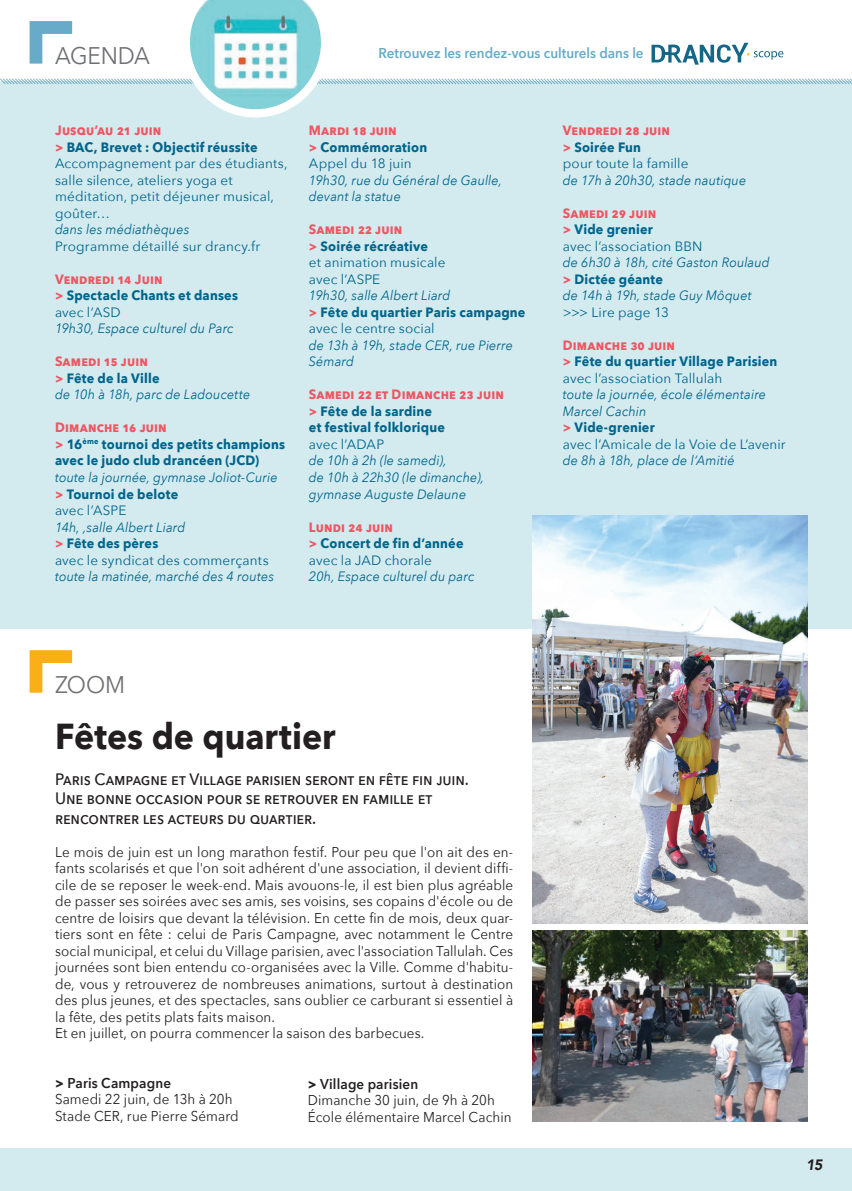
<style>
.page{position:relative;width:852px;height:1191px;background:#fff}
.page>*{position:absolute;margin:0;border:0;box-sizing:border-box;transform-origin:0 0}
.t1{font:700 36px "Avenir Next";color:#231f20;scale:.94 1}
.t2{font:24px "Avenir Next";letter-spacing:-.01em;color:#6f7073;scale:.94 1}
.t3{font:500 16.5px "Avenir Next";letter-spacing:-.01em;color:#231f20;scale:.94 1}
.t4{font:500 16.5px "Avenir Next";letter-spacing:.01em;color:#231f20;scale:.94 1}
.t5{font:italic 900 15px "Avenir";color:#231f20;scale:.94 1}
.t6{font:14.25px/16.5px "Avenir Next";letter-spacing:.005em;color:#231f20;text-align:justify;scale:.94 1}
.t7{font:600 14.25px "Avenir Next";color:#67abc8;scale:.94 1}
.t8{font:600 14.25px "Avenir Next";letter-spacing:.01em;color:#231f20;scale:.94 1}
.heures_et_lieux{font:italic 13.5px/16.5px "Avenir Next";letter-spacing:.01em;color:#00648b;scale:.94 1}
.t9{font:13.5px/16.5px "Avenir Next";letter-spacing:.01em;color:#00648b}
.événement{font:700 13.5px "Avenir Next";letter-spacing:.015em;color:#00648b;scale:.94 1}
.Dates{font:700 13.5px "Avenir Next";letter-spacing:.01em;color:#ef5562;scale:.94 1}
.Dates-2{font:700 13.5px "Avenir Next";letter-spacing:.055em;color:#ef5562;scale:.94 1}
.s1{color:#ef5562}
.s2{font-weight:700}
</style>
<div class="page">
<div style="left:0;top:81px;width:851px;height:1109px;background:#d3ebef"></div>
<div style="left:0;top:629px;width:851px;height:519px;background:#fff"></div>
<svg style="left:30px;top:650px;width:42px;height:42px"></svg>
<img style="left:532px;top:515px;width:275px;height:408px">
<img style="left:532px;top:930px;width:275px;height:191px">
<svg style="left:0;top:0;width:852px;height:117px"></svg>
<p class="t2" style="left:55px;top:35px;width:103px">AGENDA</p>
<p class="t7" style="left:378px;top:41px;width:283px">Retrouvez les rendez-vous culturels dans le</p>
<p class="Dates" style="left:55px;top:119px;width:115px">Jusqu’au 21 j uin</p>
<p class="événement" style="left:55px;top:135px;width:217px"><span class="s1">&gt;</span> BAC, Brevet : Objectif réussite</p>
<p class="t9" style="left:55px;top:155px;width:234px">Accompagnement par des étudiants, salle silence, ateliers yoga et</p>
<p class="t9" style="left:55px;top:188px;width:220px">méditation, petit déjeuner musical, goûter…</p>
<p class="heures_et_lieux" style="left:55px;top:221px;width:144px">dans les médiathèques</p>
<p class="t9" style="left:55px;top:237px;width:207px">Programme détaillé sur drancy.fr</p>
<p class="Dates" style="left:55px;top:267px;width:116px">Vendredi 14 Juin</p>
<p class="événement" style="left:55px;top:284px;width:196px"><span class="s1">&gt;</span> Spectacle Chants et danses</p>
<p class="t9" style="left:55px;top:303px;width:67px">avec l’ASD</p>
<p class="heures_et_lieux" style="left:55px;top:320px;width:191px">19h30, Espace culturel du Parc</p>
<p class="Dates" style="left:55px;top:350px;width:100px">Samedi 15 juin</p>
<p class="événement" style="left:55px;top:366px;width:113px"><span class="s1">&gt;</span> Fête de la Ville</p>
<p class="heures_et_lieux" style="left:55px;top:386px;width:209px">de 10h à 18h, parc de Ladoucette</p>
<p class="Dates" style="left:55px;top:416px;width:120px">Dimanche 16 juin</p>
<p class="événement" style="left:55px;top:432px;width:246px"><span class="s1">&gt;</span> 16<sup>ème</sup> tournoi des petits champions</p>
<p class="événement" style="left:55px;top:449px;width:219px">avec le judo club drancéen (JCD)</p>
<p class="heures_et_lieux" style="left:55px;top:468px;width:238px">toute la journée, gymnase Joliot-Curie</p>
<p class="événement" style="left:55px;top:482px;width:132px"><span class="s1">&gt;</span> Tournoi de belote</p>
<p class="t9" style="left:55px;top:501px;width:73px">avec l’ASPE</p>
<p class="heures_et_lieux" style="left:55px;top:518px;width:140px">14h, ,salle Albert Liard</p>
<p class="événement" style="left:55px;top:531px;width:111px"><span class="s1">&gt;</span> Fête des pères</p>
<p class="t9" style="left:55px;top:551px;width:215px">avec le syndicat des commerçants</p>
<p class="heures_et_lieux" style="left:55px;top:567px;width:234px">toute la matinée, marché des 4 routes</p>
<p class="Dates-2" style="left:309px;top:119px;width:95px">Mardi 18 juin</p>
<p class="événement" style="left:309px;top:135px;width:127px"><span class="s1">&gt;</span> Commémoration</p>
<p class="t9" style="left:309px;top:155px;width:104px">Appel du 18 juin</p>
<p class="heures_et_lieux" style="left:309px;top:171px;width:207px">19h30, rue du Général de Gaulle, devant la statue</p>
<p class="Dates" style="left:309px;top:218px;width:101px">Samedi 22 juin</p>
<p class="événement" style="left:309px;top:234px;width:128px"><span class="s1">&gt;</span> Soirée récréative</p>
<p class="t9" style="left:309px;top:254px;width:138px">et animation musicale</p>
<p class="t9" style="left:309px;top:270px;width:73px">avec l’ASPE</p>
<p class="heures_et_lieux" style="left:309px;top:287px;width:152px">19h30, salle Albert Liard</p>
<p class="événement" style="left:309px;top:300px;width:232px"><span class="s1">&gt;</span> Fête du quartier Paris campagne</p>
<p class="t9" style="left:309px;top:320px;width:127px">avec le centre social</p>
<p class="heures_et_lieux" style="left:309px;top:336px;width:218px">de 13h à 19h, stade CER, rue Pierre<br>Sémard</p>
<p class="Dates" style="left:309px;top:383px;width:209px">Samedi 22 et Dimanche 23 juin</p>
<p class="événement" style="left:309px;top:399px;width:132px"><span class="s1">&gt;</span> Fête de la sardine</p>
<p class="événement" style="left:309px;top:416px;width:146px">et festival folklorique</p>
<p class="t9" style="left:309px;top:435px;width:77px">avec l’ADAP</p>
<p class="heures_et_lieux" style="left:309px;top:452px;width:148px">de 10h à 2h (le samedi),</p>
<p class="heures_et_lieux" style="left:309px;top:468px;width:188px">de 10h à 22h30 (le dimanche),</p>
<p class="heures_et_lieux" style="left:309px;top:485px;width:169px">gymnase Auguste Delaune</p>
<p class="Dates" style="left:309px;top:515px;width:91px">Lundi 24 juin</p>
<p class="événement" style="left:309px;top:531px;width:166px"><span class="s1">&gt;</span> Concert de fin d’année</p>
<p class="t9" style="left:309px;top:551px;width:124px">avec la JAD chorale</p>
<p class="heures_et_lieux" style="left:309px;top:567px;width:177px">20h, Espace culturel du parc</p>
<p class="Dates" style="left:562px;top:119px;width:116px">Vendredi 28 juin</p>
<p class="événement" style="left:562px;top:135px;width:85px"><span class="s1">&gt;</span> Soirée Fun</p>
<p class="t9" style="left:562px;top:155px;width:127px">pour toute la famille</p>
<p class="heures_et_lieux" style="left:562px;top:171px;width:196px">de 17h à 20h30, stade nautique</p>
<p class="Dates" style="left:562px;top:201px;width:101px">Samedi 29 juin</p>
<p class="événement" style="left:562px;top:218px;width:97px"><span class="s1">&gt;</span> Vide grenier</p>
<p class="t9" style="left:562px;top:237px;width:141px">avec l’association BBN</p>
<p class="heures_et_lieux" style="left:562px;top:254px;width:222px">de 6h30 à 18h, cité Gaston Roulaud</p>
<p class="événement" style="left:562px;top:267px;width:108px"><span class="s1">&gt;</span> Dictée géante</p>
<p class="heures_et_lieux" style="left:562px;top:287px;width:202px">de 14h à 19h, stade Guy Môquet</p>
<p class="t9" style="left:562px;top:303px;width:107px">&gt;&gt;&gt; Lire page 13</p>
<p class="Dates" style="left:562px;top:333px;width:121px">Dimanche 30 juin</p>
<p class="événement" style="left:562px;top:350px;width:230px"><span class="s1">&gt;</span> Fête du quartier Village Parisien</p>
<p class="t9" style="left:562px;top:369px;width:161px">avec l’association Tallulah</p>
<p class="heures_et_lieux" style="left:562px;top:386px;width:218px">toute la journée, école élémentaire<br>Marcel Cachin</p>
<p class="événement" style="left:562px;top:416px;width:99px"><span class="s1">&gt;</span> Vide-grenier</p>
<p class="t9" style="left:562px;top:435px;width:224px">avec l’Amicale de la Voie de L’avenir</p>
<p class="heures_et_lieux" style="left:562px;top:452px;width:184px">de 8h à 18h, place de l’Amitié</p>
<p class="t2" style="left:55px;top:664px;width:76px">ZOOM</p>
<p class="t1" style="left:55px;top:705px;width:300px">Fêtes de quartier</p>
<p class="t3" style="left:55px;top:764px;width:441px">Paris Campagne et Village parisien seront en fête fin juin.</p>
<p class="t3" style="left:55px;top:784px;width:401px">Une bonne occasion pour se retrouver en famille et</p>
<p class="t4" style="left:55px;top:804px;width:279px">rencontrer les acteurs du quartier.</p>
<p class="t6" style="left:55px;top:842px;width:489px">Le mois de juin est un long marathon festif. Pour peu que l'on ait des en&shy;fants scolarisés et que l'on soit adhérent d'une association, il devient diffi&shy;cile de se reposer le week-end. Mais avouons-le, il est bien plus agréable de passer ses soirées avec ses amis, ses voisins, ses copains d'école ou de centre de loisirs que devant la télévision. En cette fin de mois, deux quar&shy;tiers sont en fête : celui de Paris Campagne, avec notamment le Centre social municipal, et celui du Village parisien, avec l'association Tallulah. Ces journées sont bien entendu co-organisées avec la Ville. Comme d'habitu&shy;de, vous y retrouverez de nombreuses animations, surtout à destination des plus jeunes, et des spectacles, sans oublier ce carburant si essentiel à la fête, des petits plats faits maison.</p>
<p class="t6" style="left:55px;top:1024px;width:394px">Et en juillet, on pourra commencer la saison des barbecues.</p>
<p class="t8" style="left:55px;top:1070px;width:125px"><span class="s2">&gt;</span> Paris Campagne</p>
<p class="t6" style="left:55px;top:1090px;width:190px">Samedi 22 juin, de 13h à 20h</p>
<p class="t6" style="left:55px;top:1106px;width:197px">Stade CER, rue Pierre Sémard</p>
<p class="t8" style="left:308px;top:1071px;width:119px"><span class="s2">&gt;</span> Village parisien</p>
<p class="t6" style="left:308px;top:1091px;width:201px">Dimanche 30 juin, de 9h à 20h</p>
<p class="t6" style="left:308px;top:1107px;width:218px">École élémentaire Marcel Cachin</p>
<p class="t5" style="left:806px;top:1152px;width:19px">15</p>
</div>
